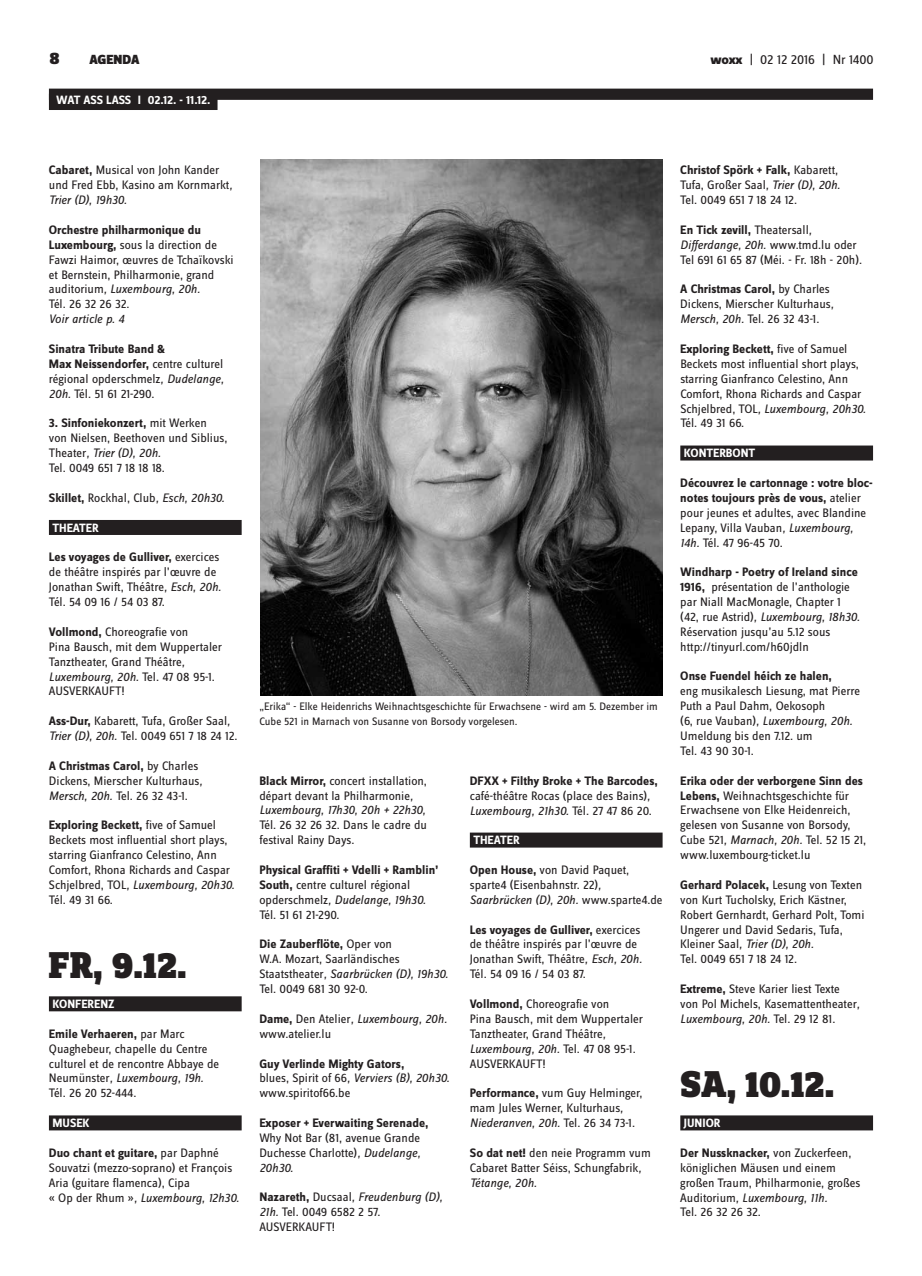
<style>
.page{position:relative;width:922px;height:1276px;background:#fff}
.page>*{position:absolute;margin:0;border:0;box-sizing:border-box;transform-origin:0 0}
.t1{font:900 38.75px "Zine Slab Dis";color:#231f20}
.t2{font:900 17.5px "Zine Sans Dis";color:#231f20}
.t3{font:13.75px "Zine Sans Dis";letter-spacing:-.01em;color:#231f20}
.t4{font:900 13.75px "Zine Sans Dis";color:#231f20}
.t5{font:12.75px/14.9px "Zine Sans Dis";color:#231f20}
.t6{font:700 12.75px "Zine Sans Dis";color:#231f20}
.t7{font:italic 12.75px "Zine Sans Dis";color:#231f20}
.t8{font:700 12.5px "Zine Sans Dis";letter-spacing:-.01em;color:#fff}
.t9{font:11.25px/14.9px "Zine Sans Dis";color:#231f20}
.s1{font-weight:800}
.s2{font-weight:700}
.s3{font-style:italic}
</style>
<div class="page">
<div style="left:680px;top:445px;width:192px;height:15px;background:#231f20"></div>
<div style="left:680px;top:1115px;width:192px;height:15px;background:#231f20"></div>
<div style="left:49px;top:89px;width:823px;height:11px;background:#231f20"></div>
<div style="left:49px;top:94px;width:168px;height:16px;background:#231f20"></div>
<div style="left:49px;top:520px;width:192px;height:15px;background:#231f20"></div>
<div style="left:49px;top:996px;width:192px;height:15px;background:#231f20"></div>
<div style="left:49px;top:1115px;width:192px;height:15px;background:#231f20"></div>
<div style="left:469px;top:832px;width:193px;height:15px;background:#231f20"></div>
<img style="left:260px;top:159px;width:402px;height:536px">
<h2 class="t2" style="left:50px;top:49px;width:12px">8</h2>
<p class="t4" style="left:89px;top:53px;width:52px">AGENDA</p>
<p class="t3" style="left:710px;top:53px;width:165px"><span class="s1">woxx</span> | 02 12 2016 | Nr 1400</p>
<p class="t8" style="left:56px;top:93px;width:156px">WAT ASS LASS I 02.12. - 11.12.</p>
<p class="t5" style="left:49px;top:163px;width:185px"><span class="s2">Cabaret,</span> Musical von John Kander und Fred Ebb, Kasino am Kornmarkt<span class="s3">,<br>Trier (D), 19h30.</span></p>
<p class="t5" style="left:49px;top:223px;width:186px"><span class="s2">Orchestre philharmonique du<br>Luxembourg,</span> sous la direction de<br>Fawzi Haimor, œuvres de Tchaïkovski et Bernstein, Philharmonie, grand auditorium<span class="s3">, Luxembourg, 20h.<br></span>Tél. 26 32 26 32.</p>
<p class="t7" style="left:49px;top:312px;width:77px">Voir article p. 4</p>
<p class="t5" style="left:49px;top:342px;width:176px"><span class="s2">Sinatra Tribute Band &amp;<br>Max Neissendorfer,</span> centre culturel régional opderschmelz<span class="s3">, Dudelange,<br>20h.</span> Tél. 51 61 21-290.</p>
<p class="t5" style="left:49px;top:416px;width:180px"><span class="s2">3. Sinfoniekonzert,</span> mit Werken von Nielsen, Beethoven und Siblius,<br>Theater<span class="s3">, Trier (D), 20h.<br></span>Tel. 0049 651 7 18 18 18.</p>
<p class="t5" style="left:49px;top:491px;width:177px"><span class="s2">Skillet,</span> Rockhal, Club<span class="s3">, Esch, 20h30.</span></p>
<p class="t8" style="left:52px;top:521px;width:46px">th eater</p>
<p class="t5" style="left:49px;top:550px;width:174px"><span class="s2">Les voyages de Gulliver,</span> exercices de théâtre inspirés par l’œuvre de<br>Jonathan Swift, Théâtre<span class="s3">, Esch, 20h.<br></span>Tél. 54 09 16 / 54 03 87.</p>
<p class="t5" style="left:49px;top:625px;width:175px"><span class="s2">Vollmond,</span> Choreografie von<br>Pina Bausch, mit dem Wuppertaler<br>Tanztheater, Grand Théâtre<span class="s3">,<br>Luxembourg, 20h.</span> Tel. 47 08 95-1.<br>AUSVERKAUFT!</p>
<p class="t5" style="left:49px;top:714px;width:190px"><span class="s2">Ass-Dur,</span> Kabarett, Tufa, Großer Saal<span class="s3">,<br>Trier (D), 20h.</span> Tel. 0049 651 7 18 24 12.</p>
<p class="t5" style="left:49px;top:759px;width:155px"><span class="s2">A Christmas Carol,</span> by Charles<br>Dickens, Mierscher Kulturhaus<span class="s3">,<br>Mersch, 20h.</span> Tel. 26 32 43-1.</p>
<p class="t5" style="left:49px;top:818px;width:187px"><span class="s2">Exploring Beckett,</span> five of Samuel<br>Beckets most influential short plays, starring Gianfranco Celestino, Ann<br>Comfort, Rhona Richards and Caspar<br>Schjelbred, TOL<span class="s3">, Luxembourg, 20h30.<br></span>Tél. 49 31 66.</p>
<h1 class="t1" style="left:49px;top:945px;width:139px">Fr, 9.12.</h1>
<p class="t8" style="left:52px;top:997px;width:56px">konferenz</p>
<p class="t5" style="left:49px;top:1027px;width:172px"><span class="s2">Emile Verhaeren,</span> par Marc<br>Quaghebeur, chapelle du Centre culturel et de rencontre Abbaye de<br>Neumünster<span class="s3">, Luxembourg, 19h.<br></span>Tél. 26 20 52-444.</p>
<p class="t8" style="left:52px;top:1116px;width:39px">musek</p>
<p class="t5" style="left:49px;top:1146px;width:192px"><span class="s2">Duo chant et guitare,</span> par Daphné Souvatzi (mezzo-soprano) et François Aria (guitare flamenca), Cipa<br>« Op der Rhum »<span class="s3">, Luxembourg, 12h30.</span></p>
<p class="t9" style="left:259px;top:699px;width:400px">„Erika“ - Elke Heidenrichs Weihnachtsgeschichte für Erwachsene - wird am 5. Dezember im<br>Cube 521 in Marnach von Susanne von Borsody vorgelesen.</p>
<p class="t5" style="left:259px;top:774px;width:169px"><span class="s2">Black Mirror,</span> concert installation, départ devant la Philharmonie<span class="s3">,<br>Luxembourg, 17h30, 20h + 22h30,</span></p>
<p class="t5" style="left:259px;top:818px;width:169px">Tél. 26 32 26 32. Dans le cadre du festival Rainy Days.</p>
<p class="t5" style="left:259px;top:863px;width:181px"><span class="s2">Physical Graffiti + Vdelli + Ramblin’<br>South,</span> centre culturel régional opderschmelz<span class="s3">, Dudelange, 19h30.<br></span>Tél. 51 61 21-290.</p>
<p class="t5" style="left:259px;top:937px;width:190px"><span class="s2">Die Zauberflöte,</span> Oper von<br>W.A. Mozart, Saarländisches<br>Staatstheater<span class="s3">, Saarbrücken (D), 19h30.<br></span>Tel. 0049 681 30 92-0.</p>
<p class="t5" style="left:259px;top:1012px;width:189px"><span class="s2">Dame,</span> Den Atelier<span class="s3">, Luxembourg, 20h. </span>www.atelier.lu</p>
<p class="t5" style="left:259px;top:1056px;width:192px"><span class="s2">Guy Verlinde Mighty Gators,<br></span>blues, Spirit of 66<span class="s3">, Verviers (B), 20h30. </span>www.spiritof66.be</p>
<p class="t6" style="left:259px;top:1116px;width:170px">Exposer + Everwaiting Serenade,</p>
<p class="t5" style="left:259px;top:1131px;width:162px;text-align:justify">Why Not Bar (81, avenue Grande Duchesse Charlotte)<span class="s3">, Dudelange, 20h30.</span></p>
<p class="t5" style="left:259px;top:1190px;width:185px"><span class="s2">Nazareth,</span> Ducsaal<span class="s3">, Freudenburg (D),<br>21h.</span> Tel. 0049 6582 2 57.<br>AUSVERKAUFT!</p>
<p class="t5" style="left:469px;top:774px;width:189px"><span class="s2">DFXX + Filthy Broke + The Barcodes, </span>café-théâtre Rocas (place des Bains)<span class="s3">,<br>Luxembourg, 21h30.</span> Tél. 27 47 86 20.</p>
<p class="t8" style="left:473px;top:833px;width:46px">th eater</p>
<p class="t5" style="left:469px;top:863px;width:194px"><span class="s2">Open House,</span> von David Paquet, sparte4 (Eisenbahnstr. 22)<span class="s3">,<br>Saarbrücken (D), 20h.</span> www.sparte4.de</p>
<p class="t5" style="left:469px;top:922px;width:174px"><span class="s2">Les voyages de Gulliver,</span> exercices de théâtre inspirés par l’œuvre de<br>Jonathan Swift, Théâtre<span class="s3">, Esch, 20h.<br></span>Tél. 54 09 16 / 54 03 87.</p>
<p class="t5" style="left:469px;top:997px;width:175px"><span class="s2">Vollmond,</span> Choreografie von<br>Pina Bausch, mit dem Wuppertaler<br>Tanztheater, Grand Théâtre<span class="s3">,<br>Luxembourg, 20h.</span> Tel. 47 08 95-1.<br>AUSVERKAUFT!</p>
<p class="t5" style="left:470px;top:1086px;width:174px"><span class="s2">Performance,</span> vum Guy Helminger, mam Jules Werner, Kulturhaus<span class="s3">,<br>Niederanven, 20h.</span> Tel. 26 34 73-1.</p>
<p class="t5" style="left:470px;top:1146px;width:182px"><span class="s2">So dat net!</span> den neie Programm vum<br>Cabaret Batter Séiss, Schungfabrik<span class="s3">,<br>Tétange, 20h.</span></p>
<p class="t5" style="left:680px;top:163px;width:161px"><span class="s2">Christof Spörk + Falk,</span> Kabarett,<br>Tufa, Großer Saal<span class="s3">, Trier (D), 20h.<br></span>Tel. 0049 651 7 18 24 12.</p>
<p class="t5" style="left:680px;top:223px;width:183px"><span class="s2">En Tick zevill,</span> Theatersall<span class="s3">,<br>Differdange, 20h.</span> www.tmd.lu oder<br>Tel 691 61 65 87 (Méi. - Fr. 18h - 20h).</p>
<p class="t5" style="left:680px;top:282px;width:155px"><span class="s2">A Christmas Carol,</span> by Charles<br>Dickens, Mierscher Kulturhaus<span class="s3">,<br>Mersch, 20h.</span> Tel. 26 32 43-1.</p>
<p class="t5" style="left:680px;top:342px;width:187px"><span class="s2">Exploring Beckett,</span> five of Samuel<br>Beckets most influential short plays, starring Gianfranco Celestino, Ann<br>Comfort, Rhona Richards and Caspar<br>Schjelbred, TOL<span class="s3">, Luxembourg, 20h30.<br></span>Tél. 49 31 66.</p>
<p class="t8" style="left:683px;top:446px;width:51px">konterbont</p>
<p class="t5" style="left:680px;top:476px;width:194px"><span class="s2">Découvrez le cartonnage : votre bloc&shy;notes toujours près de vous,</span> atelier pour jeunes et adultes, avec Blandine Lepany, Villa Vauban<span class="s3">, Luxembourg, 14h.</span> Tél. 47 96-45 70.</p>
<p class="t5" style="left:680px;top:565px;width:181px"><span class="s2">Windharp - Poetry of Ireland since 1916,</span> présentation de l’anthologie par Niall MacMonagle, Chapter 1 (42, rue Astrid)<span class="s3">, Luxembourg, 18h30.<br></span>Réservation jusqu’au 5.12 sous http://tinyurl.com/h60jdln</p>
<p class="t6" style="left:680px;top:669px;width:153px">Onse Fuendel héich ze halen,</p>
<p class="t5" style="left:680px;top:684px;width:181px">eng musikalesch Liesung, mat Pierre<br>Puth a Paul Dahm, Oekosoph<br>(6, rue Vauban)<span class="s3">, Luxembourg, 20h.<br></span>Umeldung bis den 7.12. um<br>Tel. 43 90 30-1.</p>
<p class="t5" style="left:680px;top:774px;width:187px"><span class="s2">Erika oder der verborgene Sinn des Lebens,</span> Weihnachtsgeschichte für Erwachsene von Elke Heidenreich, gelesen von Susanne von Borsody, Cube 521<span class="s3">, Marnach, 20h.</span> Tel. 52 15 21, www.luxembourg-ticket.lu</p>
<p class="t5" style="left:680px;top:878px;width:186px"><span class="s2">Gerhard Polacek,</span> Lesung von Texten von Kurt Tucholsky, Erich Kästner,<br>Robert Gernhardt, Gerhard Polt, Tomi<br>Ungerer und David Sedaris, Tufa,<br>Kleiner Saal<span class="s3">, Trier (D), 20h.<br></span>Tel. 0049 651 7 18 24 12.</p>
<p class="t5" style="left:680px;top:982px;width:181px"><span class="s2">Extreme,</span> Steve Karier liest Texte von Pol Michels, Kasemattentheater<span class="s3">,<br>Luxembourg, 20h.</span> Tel. 29 12 81.</p>
<h1 class="t1" style="left:680px;top:1064px;width:155px">Sa, 10.12.</h1>
<p class="t8" style="left:683px;top:1116px;width:36px">junior</p>
<p class="t5" style="left:680px;top:1146px;width:181px"><span class="s2">Der Nussknacker,</span> von Zuckerfeen, königlichen Mäusen und einem großen Traum, Philharmonie, großes<br>Auditorium<span class="s3">, Luxembourg, 11h.<br></span>Tel. 26 32 26 32.</p>
</div>
